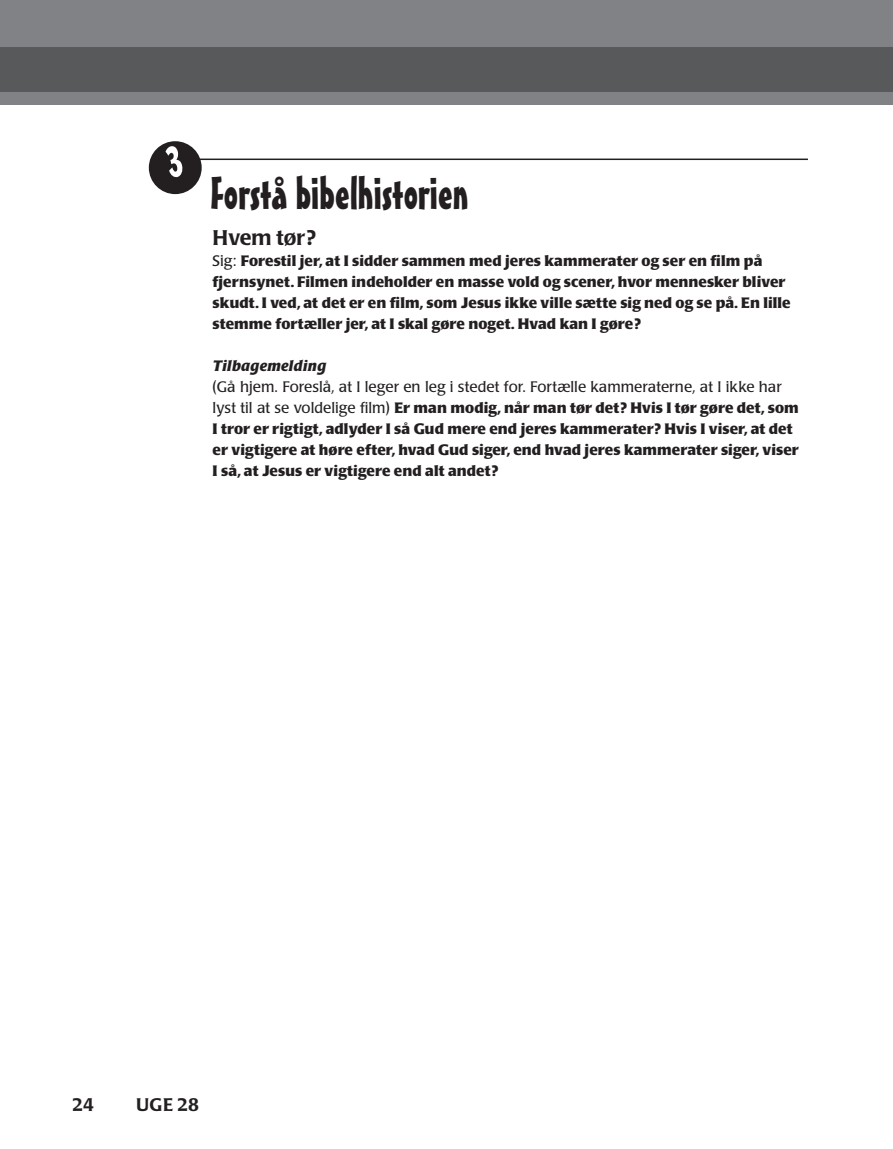
<style>
.page{position:relative;width:893px;height:1149px;background:#fff}
.page>*{position:absolute;margin:0;border:0;box-sizing:border-box;transform-origin:0 0}
.t1{font:45px "Mister Earl BT";color:#231f20}
.t2{font:500 21px "Poppl Laudatio";color:#231f20}
.t3{font:500 18px "Poppl Laudatio";letter-spacing:.01em;color:#231f20}
.t4{font:700 15px/21px "Poppl Laudatio";color:#231f20}
.t5{font:italic 700 15px "Poppl Laudatio";letter-spacing:.01em;color:#231f20}
.s1{font-weight:400}
</style>
<div class="page">
<div style="left:0;top:0;width:893px;height:104px;background:#808285"></div>
<div style="left:0;top:47px;width:893px;height:44px;background:#58595b"></div>
<div style="left:149px;top:141px;width:52px;height:53px;background:#231f20;border-radius:50%"></div>
<hr style="left:190px;top:158px;width:618px;height:2px;background:#231f20">
<h1 class="t1" style="left:210px;top:176px;width:260px">Forstå bibelhistorien</h1>
<h2 class="t2" style="left:213px;top:229px;width:105px">Hvem tør?</h2>
<p class="t4" style="left:213px;top:251px;width:580px"><span class="s1">Sig:</span> Forestil jer, at I sidder sammen med jeres kammerater og ser en film på fjernsynet. Filmen indeholder en masse vold og scener, hvor mennesker bliver skudt. I ved, at det er en film, som Jesus ikke ville sætte sig ned og se på. En lille stemme fortæller jer, at I skal gøre noget. Hvad kan I gøre?</p>
<p class="t5" style="left:213px;top:359px;width:115px">Tilbagemelding</p>
<p class="t4" style="left:213px;top:377px;width:588px"><span class="s1">(Gå hjem. Foreslå, at I leger en leg i stedet for. Fortælle kammeraterne, at I ikke har lyst til at se voldelige film)</span> Er man modig, når man tør det? Hvis I tør gøre det, som I tror er rigtigt, adlyder I så Gud mere end jeres kammerater? Hvis I viser, at det er vigtigere at høre efter, hvad Gud siger, end hvad jeres kammerater siger, viser I så, at Jesus er vigtigere end alt andet?</p>
<p class="t3" style="left:72px;top:1097px;width:23px">24</p>
<p class="t3" style="left:136px;top:1097px;width:64px">UGE 28</p>
</div>
